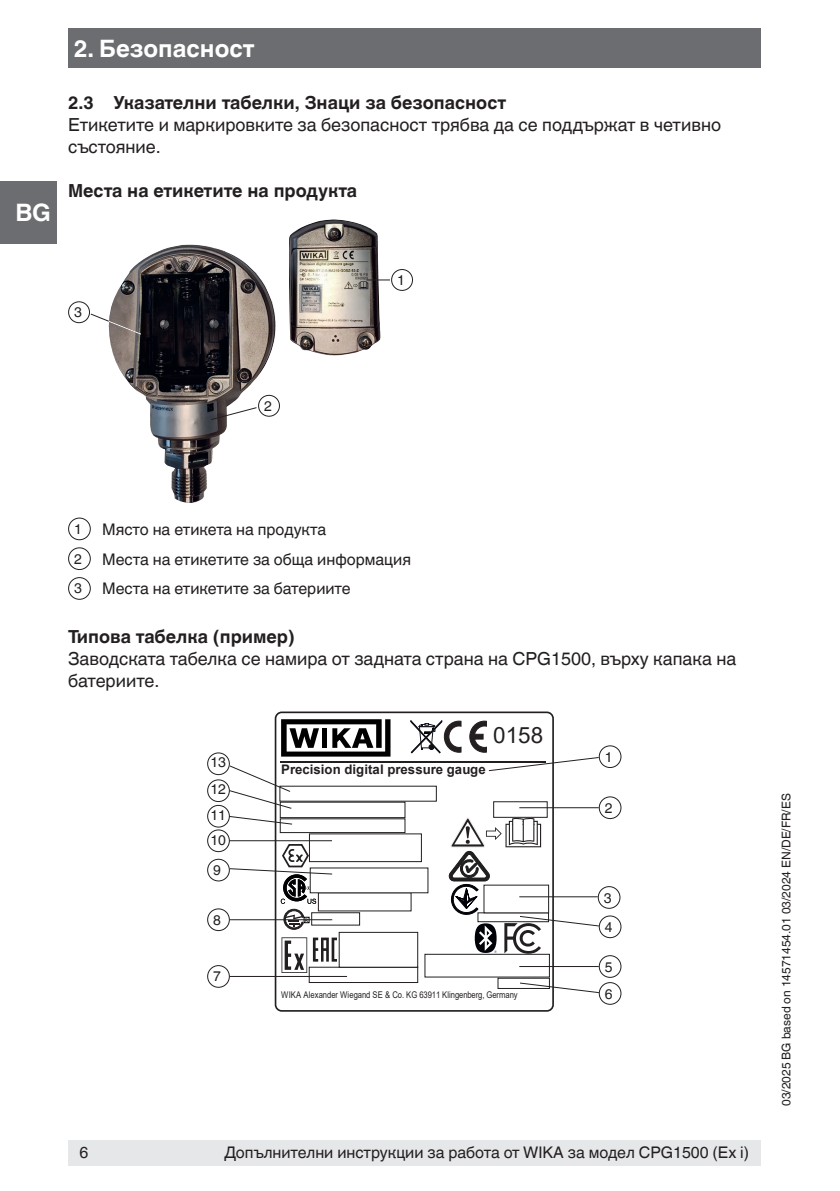
<style>
.page{position:relative;width:840px;height:1191px;background:#fff}
.page>*{position:absolute;margin:0;border:0;box-sizing:border-box;transform-origin:0 0}
.t1{font:700 24px "Helvetica World";color:#fff}
.t2{font:22.4px "Arial";color:#231f20}
.t3{font:18px/22px "Helvetica World";color:#231f20}
.t4{font:700 18px "Helvetica World";color:#231f20}
.t5{font:16px "Helvetica World";color:#231f20}
.t6{font:14px/24.6px "Helvetica World";color:#231f20}
.t7{font:700 13.2px "Arial";letter-spacing:.005em;color:#231f20}
.t8{font:12px "Helvetica World";color:#231f20}
.t9{font:9.2px "Arial";letter-spacing:-.005em;color:#231f20;scale:.83 1}
</style>
<div class="page">
<div style="left:68px;top:28px;width:692px;height:40px;background:#6c6d70"></div>
<div style="left:68px;top:1140px;width:692px;height:25px;background:#e6e7e9"></div>
<div style="left:0;top:181px;width:57px;height:63px;background:#6c6d70"></div>
<div style="left:68px;top:517px;width:23px;height:23px;border:1px solid #231f20;border-radius:50%"></div>
<div style="left:68px;top:547px;width:23px;height:23px;border:1px solid #231f20;border-radius:50%"></div>
<div style="left:68px;top:577px;width:23px;height:23px;border:1px solid #231f20;border-radius:50%"></div>
<img style="left:109px;top:219px;width:272px;height:284px">
<svg style="left:210px;top:406px;width:47px;height:15px"></svg>
<div style="left:258px;top:395px;width:22px;height:22px;border:1px solid #231f20;border-radius:50%"></div>
<svg style="left:89px;top:313px;width:53px;height:22px"></svg>
<div style="left:68px;top:301px;width:22px;height:22px;border:1px solid #231f20;border-radius:50%"></div>
<svg style="left:366px;top:279px;width:24px;height:1px"></svg>
<div style="left:391px;top:269px;width:22px;height:22px;border:1px solid #231f20;border-radius:50%"></div>
<div style="left:274px;top:711px;width:279px;height:300px;border:2px solid #231f20;border-radius:6px"></div>
<svg style="left:313px;top:937px;width:24px;height:24px"></svg>
<svg style="left:281px;top:937px;width:26px;height:36px"></svg>
<svg style="left:283px;top:909px;width:26px;height:20px"></svg>
<hr style="left:280px;top:761px;width:265px;height:2px;background:#231f20">
<svg style="left:410px;top:720px;width:51px;height:34px"></svg>
<svg style="left:281px;top:719px;width:109px;height:37px"></svg>
<div style="left:497px;top:978px;width:52px;height:10px;border:1px solid #231f20"></div>
<div style="left:424px;top:954px;width:125px;height:23px;border:1px solid #231f20"></div>
<div style="left:309px;top:967px;width:108px;height:15px;border:1px solid #231f20"></div>
<div style="left:339px;top:932px;width:78px;height:35px;border:1px solid #231f20"></div>
<div style="left:311px;top:912px;width:48px;height:13px;border:1px solid #231f20"></div>
<div style="left:493px;top:801px;width:54px;height:16px;border:1px solid #231f20"></div>
<svg style="left:469px;top:721px;width:129px;height:50px"></svg>
<div style="left:598px;top:745px;width:23px;height:23px;border:1px solid #231f20;border-radius:50%"></div>
<div style="left:597px;top:886px;width:23px;height:22px;border:1px solid #231f20;border-radius:50%"></div>
<hr style="left:519px;top:807px;width:79px;height:1px;background:#231f20">
<div style="left:598px;top:796px;width:23px;height:23px;border:1px solid #231f20;border-radius:50%"></div>
<svg style="left:518px;top:982px;width:80px;height:11px"></svg>
<div style="left:598px;top:982px;width:23px;height:22px;border:1px solid #231f20;border-radius:50%"></div>
<svg style="left:448px;top:817px;width:151px;height:136px"></svg>
<div style="left:598px;top:915px;width:23px;height:23px;border:1px solid #231f20;border-radius:50%"></div>
<div style="left:207px;top:779px;width:23px;height:23px;border:1px solid #231f20;border-radius:50%"></div>
<div style="left:207px;top:752px;width:23px;height:23px;border:1px solid #231f20;border-radius:50%"></div>
<svg style="left:228px;top:764px;width:75px;height:61px"></svg>
<div style="left:207px;top:805px;width:23px;height:22px;border:1px solid #231f20;border-radius:50%"></div>
<hr style="left:229px;top:840px;width:103px;height:1px;background:#231f20">
<div style="left:207px;top:829px;width:23px;height:23px;border:1px solid #231f20;border-radius:50%"></div>
<svg style="left:229px;top:842px;width:104px;height:61px"></svg>
<div style="left:207px;top:858px;width:23px;height:23px;border:1px solid #231f20;border-radius:50%"></div>
<hr style="left:230px;top:919px;width:102px;height:1px;background:#231f20">
<div style="left:207px;top:908px;width:23px;height:23px;border:1px solid #231f20;border-radius:50%"></div>
<hr style="left:230px;top:976px;width:117px;height:1px;background:#231f20">
<div style="left:207px;top:965px;width:23px;height:22px;border:1px solid #231f20;border-radius:50%"></div>
<hr style="left:519px;top:966px;width:79px;height:1px;background:#231f20">
<div style="left:598px;top:955px;width:23px;height:23px;border:1px solid #231f20;border-radius:50%"></div>
<h1 class="t1" style="left:15px;top:199px;width:37px">BG</h1>
<h1 class="t1" style="left:74px;top:34px;width:182px">2. Безопасност</h1>
<p class="t4" style="left:68px;top:93px;width:439px">2.3 Указателни табелки, Знаци за безопасност</p>
<p class="t3" style="left:68px;top:114px;width:654px">Етикетите и маркировките за безопасност трябва да се поддържат в четивно състояние.</p>
<p class="t4" style="left:68px;top:181px;width:290px">Места на етикетите на продукта</p>
<p class="t6" style="left:74px;top:300px;width:9px">3</p>
<p class="t6" style="left:397px;top:268px;width:9px">1</p>
<p class="t6" style="left:264px;top:394px;width:9px">2</p>
<p class="t6" style="left:74px;top:517px;width:9px">1</p>
<p class="t5" style="left:102px;top:520px;width:225px">Място на етикета на продукта</p>
<p class="t6" style="left:74px;top:546px;width:9px">2</p>
<p class="t5" style="left:102px;top:549px;width:310px">Места на етикетите за обща информация</p>
<p class="t6" style="left:74px;top:576px;width:9px">3</p>
<p class="t5" style="left:102px;top:579px;width:250px">Места на етикетите за батериите</p>
<p class="t4" style="left:68px;top:626px;width:228px">Типова табелка (пример)</p>
<p class="t3" style="left:68px;top:647px;width:669px">Заводската табелка се намира от задната страна на CPG1500, върху капака на батериите.</p>
<p class="t6" style="left:210px;top:750px;width:17px">13</p>
<p class="t6" style="left:210px;top:777px;width:17px">12</p>
<p class="t6" style="left:210px;top:803px;width:17px">11<br>10</p>
<p class="t6" style="left:213px;top:858px;width:9px">9</p>
<p class="t6" style="left:213px;top:907px;width:9px">8</p>
<p class="t6" style="left:213px;top:964px;width:9px">7</p>
<p class="t7" style="left:281px;top:760px;width:206px">Precision digital pressure gauge</p>
<p class="t2" style="left:493px;top:720px;width:51px">0158</p>
<p class="t9" style="left:281px;top:988px;width:286px">WIKA Alexander Wiegand SE &amp; Co. KG 63911 Klingenberg, Germany</p>
<p class="t6" style="left:604px;top:744px;width:9px">1</p>
<p class="t6" style="left:604px;top:795px;width:9px">2</p>
<p class="t6" style="left:603px;top:885px;width:9px">3</p>
<p class="t6" style="left:604px;top:914px;width:9px">4</p>
<p class="t6" style="left:604px;top:954px;width:9px">5</p>
<p class="t6" style="left:604px;top:981px;width:9px">6</p>
<p class="t5" style="left:79px;top:1143px;width:10px">6</p>
<p class="t5" style="left:224px;top:1143px;width:526px">Допълнителни инструкции за работа от WIKA за модел CPG1500 (Ex i)</p>
<p class="t8" style="left:778px;top:1106px;width:314px;rotate:-90deg">03/2025 BG based on 14571454.01 03/2024 EN/DE/FR/ES</p>
</div>
